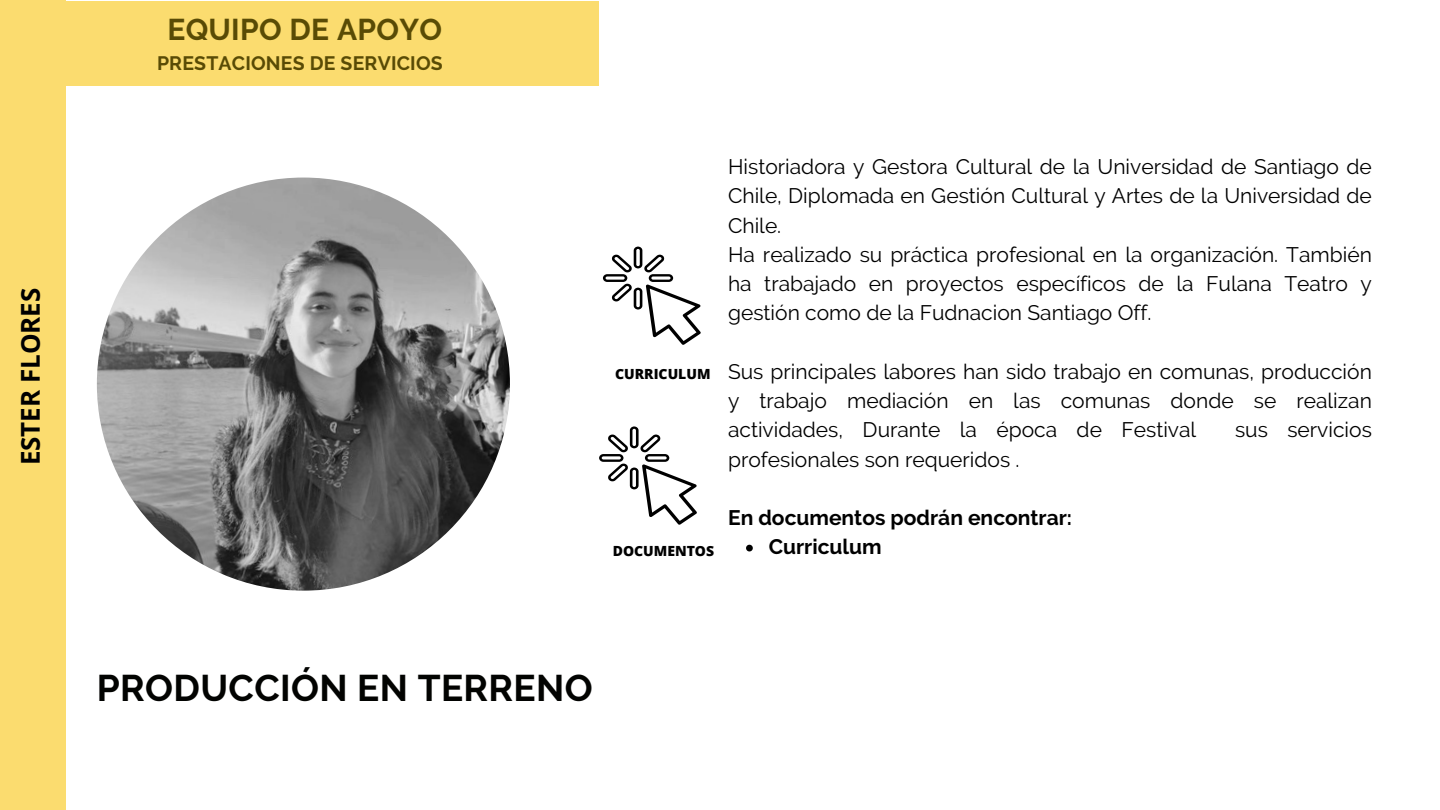
<style>
.page{position:relative;width:1440px;height:810px;background:#fff}
.page>*{position:absolute;margin:0;border:0;box-sizing:border-box;transform-origin:0 0}
.t1{font:700 37px "Raleway";letter-spacing:.01em;color:#020301}
.t2{font:700 29.9px "Raleway";letter-spacing:.01em;color:#594b05}
.t3{font:700 29.6px "Open Sans";color:#000}
.t4{font:700 26px "Open Sans";color:#000}
.t5{font:21px/29.2px "Raleway";color:#000;text-align:justify}
.t6{font:700 21px "Raleway";color:#000}
.t7{font:700 19.4px "Raleway";letter-spacing:.01em;color:#594b05}
.t8{font:800 14px "Open Sans";color:#000}
</style>
<div class="page">
<div style="left:0;top:0;width:65px;height:810px;background:#fbdc6f"></div>
<img style="left:97px;top:178px;width:413px;height:413px;border-radius:50%">
<svg style="left:603px;top:247px;width:97px;height:98px"></svg>
<svg style="left:599px;top:426px;width:98px;height:99px"></svg>
<div style="left:0;top:1px;width:599px;height:85px;background:#fbdc6f"></div>
<svg style="left:746px;top:545px;width:7px;height:6px"></svg>
<p class="t3" style="left:12px;top:485px;width:204px;rotate:-90deg">ESTER FLORES</p>
<p class="t4" style="left:12px;top:465px;width:179px;rotate:-90deg">ESTER FLORES</p>
<p class="t2" style="left:167px;top:12px;width:276px">EQUIPO DE APOYO</p>
<p class="t7" style="left:157px;top:51px;width:287px">PRESTACIONES DE SERVICIOS</p>
<p class="t8" style="left:615px;top:364px;width:97px">CURRICULUM</p>
<p class="t8" style="left:613px;top:541px;width:103px">DOCUMENTOS</p>
<p class="t5" style="left:728px;top:152px;width:645px">Historiadora y Gestora Cultural de la Universidad de Santiago de Chile, Diplomada en Gestión Cultural y Artes de la Universidad de Chile.</p>
<p class="t5" style="left:728px;top:240px;width:645px">Ha realizado su práctica profesional en la organización. También ha trabajado en proyectos específicos de la Fulana Teatro y gestión como de la Fudnacion Santiago Off.</p>
<p class="t5" style="left:728px;top:357px;width:645px">Sus principales labores han sido trabajo en comunas, producción y trabajo mediación en las comunas donde se realizan actividades, Durante la época de Festival</p>
<p class="t5" style="left:1235px;top:415px;width:138px">sus servicios</p>
<p class="t5" style="left:728px;top:445px;width:293px">profesionales son requeridos .</p>
<p class="t6" style="left:728px;top:505px;width:346px">En documentos podrán encontrar:</p>
<p class="t6" style="left:769px;top:535px;width:115px">Curriculum</p>
<p class="t1" style="left:97px;top:667px;width:497px">PRODUCCIÓN EN TERRENO</p>
</div>
